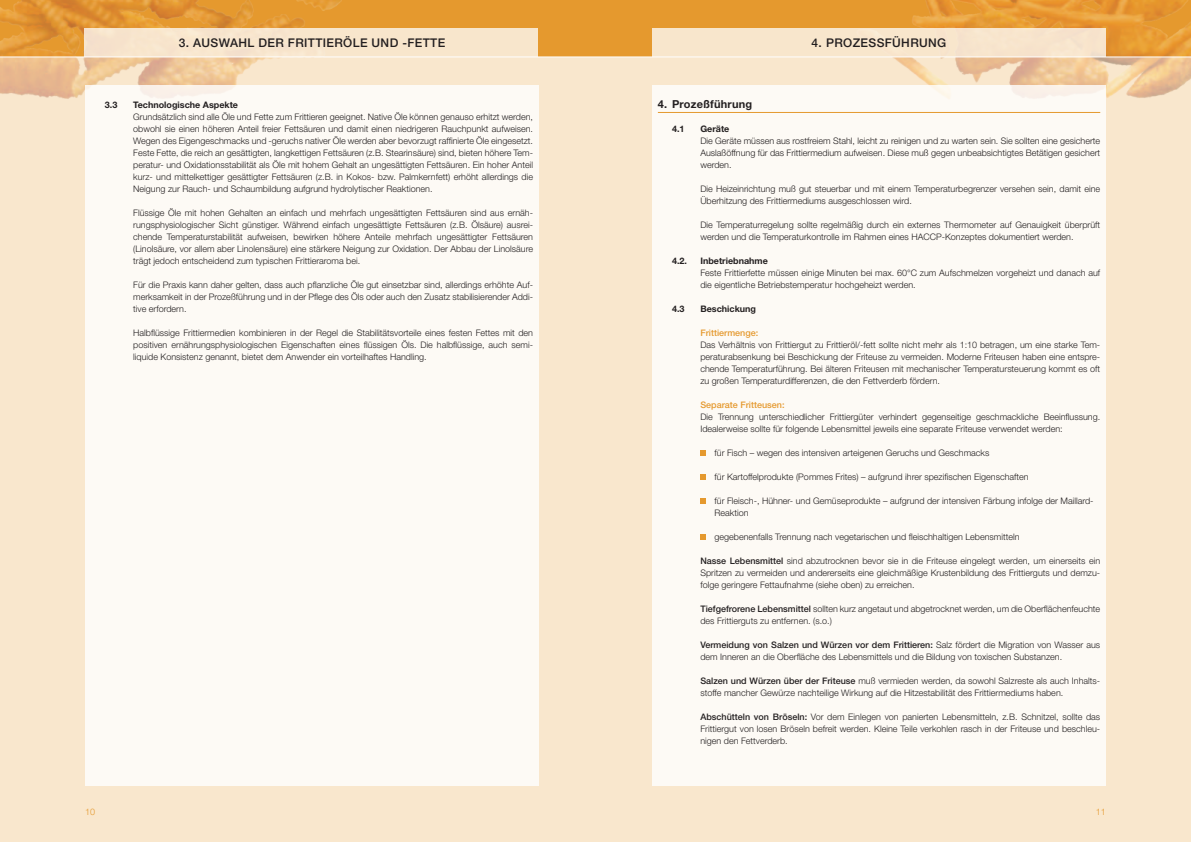
<style>
.page{position:relative;width:1191px;height:842px;background:#fff}
.page>*{position:absolute;margin:0;border:0;box-sizing:border-box;transform-origin:0 0}
.t1{font:500 12px "Helvetica Neue";letter-spacing:.03em;color:#231f20}
.t2{font:700 11px "Helvetica Neue";letter-spacing:.02em;color:#231f20}
.t3{font:300 9px/12px "Helvetica Neue";color:#231f20}
.t4{font:700 9px "Helvetica Neue";color:#231f20}
.t5{font:500 9px "Helvetica Neue";color:#e5992e}
.t6{font:300 9px "Helvetica Neue";color:#e5992e}
.s1{font-weight:500}
</style>
<div class="page">
<div style="left:0;top:0;width:595px;height:842px;background:#f9e7cd"></div>
<div style="left:595px;top:0;width:596px;height:842px;background:#f9e7cd"></div>
<img style="left:0;top:0;width:1191px;height:99px">
<div style="left:84px;top:28px;width:454px;height:29px;background:#f8e6cc"></div>
<div style="left:652px;top:28px;width:454px;height:29px;background:#f8e6cc"></div>
<div style="left:652px;top:85px;width:454px;height:700px;background:#fdfaf5"></div>
<div style="left:85px;top:85px;width:454px;height:700px;background:#fdfaf5"></div>
<hr style="left:0;top:57px;width:1191px;height:1px;background:#fff">
<hr style="left:658px;top:112px;width:442px;height:1px;background:#e5992e">
<svg style="left:700px;top:450px;width:6px;height:6px"></svg>
<svg style="left:700px;top:474px;width:6px;height:6px"></svg>
<svg style="left:700px;top:498px;width:6px;height:6px"></svg>
<svg style="left:700px;top:534px;width:6px;height:6px"></svg>
<h1 class="t1" style="left:179px;top:36px;width:267px">3. Auswahl der Frittieröle und -fette</h1>
<p class="t4" style="left:105px;top:99px;width:14px">3.3</p>
<p class="t4" style="left:133px;top:99px;width:106px">Technologische Aspekte</p>
<p class="t3" style="left:133px;top:111px;width:401px;text-align:justify">Grundsätzlich sind alle Öle und Fette zum Frittieren geeignet. Native Öle können genauso erhitzt werden, obwohl sie einen höheren Anteil freier Fettsäuren und damit einen niedrigeren Rauchpunkt aufweisen.<br>Wegen des Eigengeschmacks und -geruchs nativer Öle werden aber bevorzugt raffinierte Öle eingesetzt.<br>Feste Fette, die reich an gesättigten, langkettigen Fettsäuren (z.B. Stearinsäure) sind, bieten höhere Tem&shy;peratur- und Oxidationsstabilität als Öle mit hohem Gehalt an ungesättigten Fettsäuren. Ein hoher Anteil kurz- und mittelkettiger gesättigter Fettsäuren (z.B. in Kokos- bzw. Palmkernfett) erhöht allerdings die Neigung zur Rauch- und Schaumbildung aufgrund hydrolytischer Reaktionen.</p>
<p class="t3" style="left:133px;top:207px;width:401px;text-align:justify">Flüssige Öle mit hohen Gehalten an einfach und mehrfach ungesättigten Fettsäuren sind aus ernäh&shy;rungsphysiologischer Sicht günstiger. Während einfach ungesättigte Fettsäuren (z.B. Ölsäure) ausrei&shy;chende Temperaturstabilität aufweisen, bewirken höhere Anteile mehrfach ungesättigter Fettsäuren (Linolsäure, vor allem aber Linolensäure) eine stärkere Neigung zur Oxidation. Der Abbau der Linolsäure trägt jedoch entscheidend zum typischen Frittieraroma bei.</p>
<p class="t3" style="left:133px;top:279px;width:401px;text-align:justify">Für die Praxis kann daher gelten, dass auch pflanzliche Öle gut einsetzbar sind, allerdings erhöhte Auf&shy;merksamkeit in der Prozeßführung und in der Pflege des Öls oder auch den Zusatz stabilisierender Addi&shy;tive erfordern.</p>
<p class="t3" style="left:133px;top:327px;width:401px;text-align:justify">Halbflüssige Frittiermedien kombinieren in der Regel die Stabilitätsvorteile eines festen Fettes mit den positiven ernährungsphysiologischen Eigenschaften eines flüssigen Öls. Die halbflüssige, auch semi&shy;liquide Konsistenz genannt, bietet dem Anwender ein vorteilhaftes Handling.</p>
<h1 class="t1" style="left:811px;top:36px;width:58px">4. ProzeSSf</h1>
<h1 class="t1" style="left:892px;top:36px;width:56px">ührung</h1>
<p class="t2" style="left:658px;top:97px;width:96px">4. Prozeßführung</p>
<p class="t4" style="left:672px;top:123px;width:14px">4.1</p>
<p class="t4" style="left:700px;top:123px;width:30px">Geräte</p>
<p class="t3" style="left:700px;top:135px;width:401px;text-align:justify">Die Geräte müssen aus rostfreiem Stahl, leicht zu reinigen und zu warten sein. Sie sollten eine gesicherte Auslaßöffnung für das Frittiermedium aufweisen. Diese muß gegen unbeabsichtigtes Betätigen gesichert werden.</p>
<p class="t3" style="left:700px;top:183px;width:401px">Die Heizeinrichtung muß gut steuerbar und mit einem Temperaturbegrenzer versehen sein, damit eine<br>Überhitzung des Frittiermediums ausgeschlossen wird.</p>
<p class="t3" style="left:700px;top:219px;width:401px">Die Temperaturregelung sollte regelmäßig durch ein externes Thermometer auf Genauigkeit überprüft werden und die Temperaturkontrolle im Rahmen eines HACCP-Konzeptes dokumentiert werden.</p>
<p class="t4" style="left:672px;top:255px;width:17px">4.2.</p>
<p class="t4" style="left:700px;top:255px;width:69px">Inbetriebnahme</p>
<p class="t3" style="left:700px;top:267px;width:401px">Feste Frittierfette müssen einige Minuten bei max. 60°C zum Aufschmelzen vorgeheizt und danach auf die eigentliche Betriebstemperatur hochgeheizt werden.</p>
<p class="t4" style="left:672px;top:303px;width:14px">4.3</p>
<p class="t4" style="left:700px;top:303px;width:57px">Beschickung</p>
<p class="t5" style="left:700px;top:327px;width:59px">Frittiermenge:</p>
<p class="t3" style="left:700px;top:339px;width:401px;text-align:justify">Das Verhältnis von Frittiergut zu Frittieröl/-fett sollte nicht mehr als 1:10 betragen, um eine starke Tem&shy;peraturabsenkung bei Beschickung der Friteuse zu vermeiden. Moderne Friteusen haben eine entspre&shy;chende Temperaturführung. Bei älteren Friteusen mit mechanischer Temperatursteuerung kommt es oft zu großen Temperaturdifferenzen, die den Fettverderb fördern.</p>
<p class="t5" style="left:677px;top:399px;width:16px">S</p>
<p class="t5" style="left:706px;top:399px;width:80px">eparate Fritteusen:</p>
<p class="t3" style="left:700px;top:411px;width:401px">Die Trennung unterschiedlicher Frittiergüter verhindert gegenseitige geschmackliche Beeinflussung.<br>Idealerweise sollte für folgende Lebensmittel jeweils eine separate Friteuse verwendet werden:</p>
<p class="t3" style="left:714px;top:447px;width:276px">für Fisch – wegen des intensiven arteigenen Geruchs und Geschmacks</p>
<p class="t3" style="left:714px;top:471px;width:316px">für Kartoffelprodukte (Pommes Frites) – aufgrund ihrer spezifischen Eigenschaften</p>
<p class="t3" style="left:714px;top:495px;width:380px">für Fleisch-, Hühner- und Gemüseprodukte – aufgrund der intensiven Färbung infolge der Maillard-<br>Reaktion</p>
<p class="t3" style="left:714px;top:531px;width:306px">gegebenenfalls Trennung nach vegetarischen und fleischhaltigen Lebensmitteln</p>
<p class="t3" style="left:700px;top:555px;width:401px;text-align:justify"><span class="s1">Nasse Lebensmittel</span> sind abzutrocknen bevor sie in die Friteuse eingelegt werden, um einerseits ein Spritzen zu vermeiden und andererseits eine gleichmäßige Krustenbildung des Frittierguts und demzu&shy;folge geringere Fettaufnahme (siehe oben) zu erreichen.</p>
<p class="t3" style="left:700px;top:603px;width:401px"><span class="s1">Tiefgefrorene Lebensmittel</span> sollten kurz angetaut und abgetrocknet werden, um die Oberflächenfeuchte des Frittierguts zu entfernen. (s.o.)</p>
<p class="t3" style="left:700px;top:639px;width:401px"><span class="s1">Vermeidung von Salzen und Würzen vor dem Frittieren:</span> Salz fördert die Migration von Wasser aus dem Inneren an die Oberfläche des Lebensmittels und die Bildung von toxischen Substanzen.</p>
<p class="t3" style="left:700px;top:675px;width:401px"><span class="s1">Salzen und Würzen über der Friteuse</span> muß vermieden werden, da sowohl Salzreste als auch Inhalts&shy;stoffe mancher Gewürze nachteilige Wirkung auf die Hitzestabilität des Frittiermediums haben.</p>
<p class="t3" style="left:700px;top:711px;width:401px"><span class="s1">Abschütteln von Bröseln:</span> Vor dem Einlegen von panierten Lebensmitteln, z.B. Schnitzel, sollte das<br>Frittiergut von losen Bröseln befreit werden. Kleine Teile verkohlen rasch in der Friteuse und beschleu&shy;nigen den Fettverderb.</p>
<p class="t6" style="left:85px;top:806px;width:12px">10</p>
<p class="t6" style="left:1096px;top:806px;width:12px">11</p>
</div>
